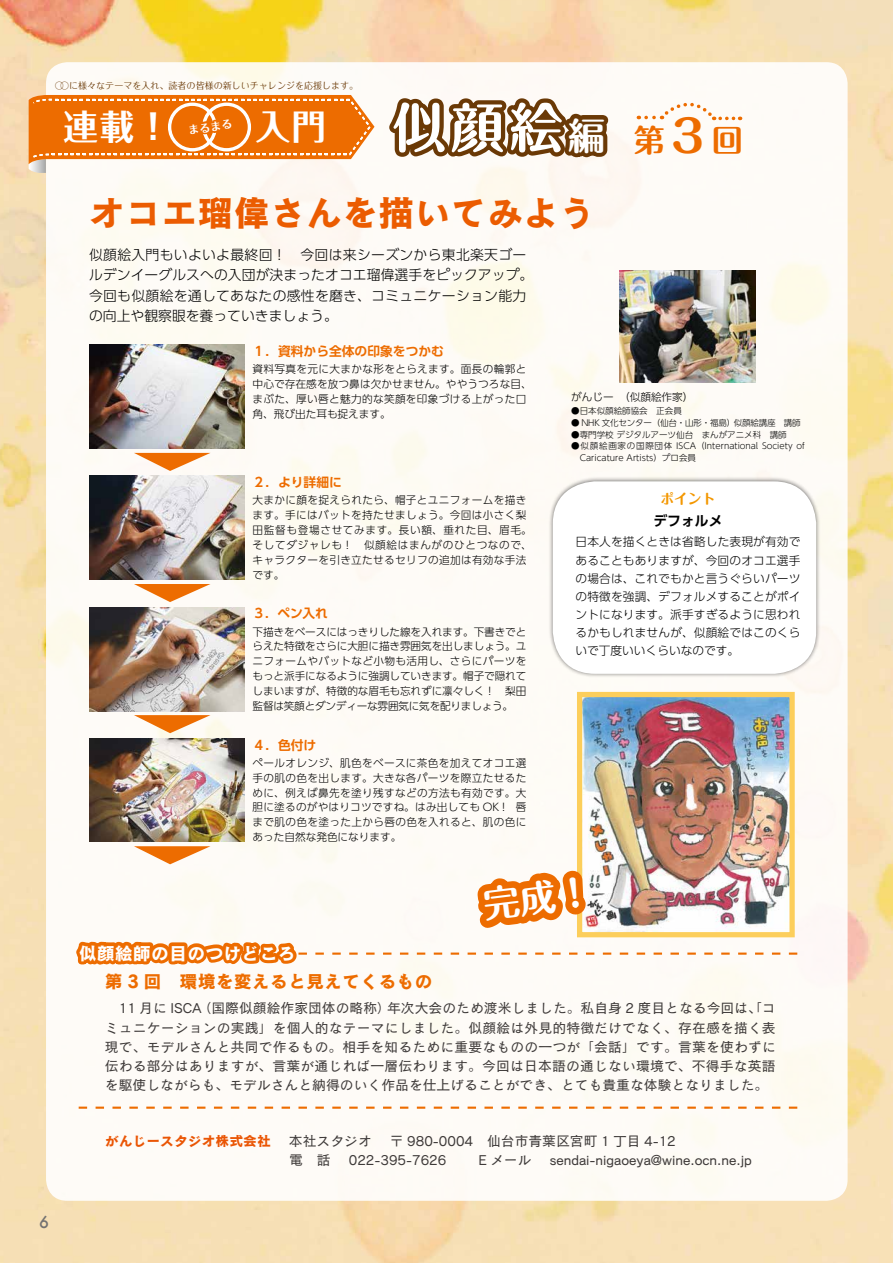
<style>
.page{position:relative;width:893px;height:1263px;background:#fff}
.page>*{position:absolute;margin:0;border:0;box-sizing:border-box;transform-origin:0 0}
.t1{font:700 53.1px "Maru Fo Pro";color:#fff}
.t2{font:36.15px "Cezanne Pro B";color:#eb5c01}
.t3{font:700 34.8px "Folk Pro";color:#fff}
.t4{font:700 31.2px "Maru Fo Pro";color:#ed6c00}
.t5{font:18px "Cezanne Pro B";color:#ed6c00}
.t6{font:18px "Cezanne Pro B";color:#fff}
.t7{font:500 15.9px "Futura";color:#727171}
.t8{font:13.8px/19.2px "Cezanne Pro M";color:#3e3a39;text-align:justify}
.t9{font:300 13.8px/20.2px "UD Shin Go Pro";letter-spacing:.02em;color:#000}
.t10{font:700 13.8px "UD Shin Go Pro De";color:#000}
.t11{font:700 13.8px "Maru Fo Pro";color:#f39700}
.t12{font:700 12.75px "UD Shin Go Pro De";color:#ed6c00}
.t13{font:300 11.7px/18px "UD Shin Go Pro";letter-spacing:.015em;color:#000;text-align:justify}
.t14{font:300 10.65px/14.9px "UD Shin Go Pro";letter-spacing:.035em;color:#000}
.t15{font:300 10.65px "UD Shin Go Pro";color:#000}
.t16{font:700 10.65px "Folk Pro";color:#fff}
.t17{font:9px "Folk Pro";color:#6a3906}
.t18{font:300 8.55px/11.7px "UD Shin Go Pro";color:#000}
.t19{font:300 8.55px "UD Shin Go Pro";letter-spacing:-.02em;color:#000}
.s1{font-family:"Midashi Go Pro MB31";font-weight:400;font-size:53.4px}
.s2{font-family:"Folk Pro";font-size:34.8px}
.s3{font-size:37.2px}
.s4{font-size:44.55px}
.s5{font-family:"Cezanne Pro B";color:#ea5504}
</style>
<div class="page">
<img style="left:0;top:0;width:893px;height:1263px">
<div style="left:46px;top:62px;width:802px;height:1139px;background:#fefbf7;border-radius:21px"></div>
<svg style="left:646px;top:102px;width:95px;height:19px"></svg>
<svg style="left:29px;top:95px;width:345px;height:78px"></svg>
<svg style="left:385px;top:0;width:227px;height:171px"></svg>
<img style="left:620px;top:271px;width:135px;height:112px">
<img style="left:89px;top:344px;width:156px;height:104px">
<img style="left:89px;top:607px;width:156px;height:52px">
<img style="left:89px;top:476px;width:156px;height:104px">
<div style="left:548px;top:477px;width:273px;height:201px;background:#000;opacity:.5"></div>
<div style="left:553px;top:481px;width:263px;height:193px;background:#fff;border-radius:43px"></div>
<svg style="left:134px;top:453px;width:76px;height:18px"></svg>
<svg style="left:134px;top:584px;width:76px;height:18px"></svg>
<svg style="left:64px;top:659px;width:733px;height:604px"></svg>
<p class="t17" style="left:55px;top:78px;width:305px">○○に様々なテーマを入れ、読者の皆様の新しいチャレンジを応援します。</p>
<h3 class="t3" style="left:63px;top:97px;width:191px">連載！<span class="s1">○○</span></h3>
<h1 class="t1" style="left:255px;top:85px;width:351px"><span class="s2">入門</span> 似顔絵<span class="s3">編</span></h1>
<p class="t16" style="left:187px;top:121px;width:46px;rotate:-8deg">まるまる</p>
<h2 class="t2" style="left:89px;top:190px;width:507px">オコエ瑠偉さんを描いてみよう</h2>
<p class="t9" style="left:89px;top:244px;width:446px">似顔絵入門もいよいよ最終回！　今回は来シーズンから東北楽天ゴールデンイーグルスへの入団が決まったオコエ瑠偉選手をピックアップ。今回も似顔絵を通してあなたの感性を磨き、コミュニケーション能力の向上や観察眼を養っていきましょう。</p>
<h3 class="t4" style="left:634px;top:116px;width:111px">第<span class="s4">3</span>回</h3>
<p class="t12" style="left:253px;top:340px;width:193px">１．資料から全体の印象をつかむ</p>
<p class="t14" style="left:253px;top:361px;width:281px">資料写真を元に大まかな形をとらえます。面長の輪郭と中心で存在感を放つ鼻は欠かせません。ややうつろな目、まぶた、厚い唇と魅力的な笑顔を印象づける上がった口角、飛び出た耳も捉えます。</p>
<p class="t12" style="left:253px;top:472px;width:91px">２．より詳細に</p>
<p class="t14" style="left:253px;top:492px;width:281px">大まかに顔を捉えられたら、帽子とユニフォームを描きます。手にはバットを持たせましょう。今回は小さく梨田監督も登場させてみます。長い額、垂れた目、眉毛。そしてダジャレも！　似顔絵はまんがのひとつなので、キャラクターを引き立たせるセリフの追加は有効な手法です。</p>
<p class="t12" style="left:253px;top:603px;width:77px">３．ペン入れ</p>
<p class="t14" style="left:253px;top:624px;width:275px;text-align:justify">下描きをベースにはっきりした線を入れます。下書きでとらえた特徴をさらに大胆に描き雰囲気を出しましょう。ユニフォームやバットなど小物も活用し、さらにパーツをもっと派手になるように強調していきます。帽子で隠れてしまいますが、特徴的な眉毛も忘れずに凛々しく！　梨田監督は笑顔とダンディーな雰囲気に気を配りましょう。</p>
<p class="t12" style="left:253px;top:734px;width:65px">４．色付け</p>
<p class="t14" style="left:253px;top:755px;width:275px;text-align:justify">ペールオレンジ、肌色をベースに茶色を加えてオコエ選手の肌の色を出します。大きな各パーツを際立たせるために、例えば鼻先を塗り残すなどの方法も有効です。大胆に塗るのがやはりコツですね。はみ出しても OK !　唇まで肌の色を塗った上から唇の色を入れると、肌の色にあった自然な発色になります。</p>
<h3 class="t6" style="left:79px;top:942px;width:218px">似顔絵師の目のつけどころ</h3>
<p class="t15" style="left:571px;top:389px;width:124px">がんじー　（似顔絵作家）</p>
<p class="t18" style="left:571px;top:405px;width:112px">●日本似顔絵師協会　正会員</p>
<p class="t19" style="left:571px;top:416px;width:231px">● NHK 文化センター（仙台・山形・福島）似顔絵講座　講師</p>
<p class="t18" style="left:571px;top:428px;width:217px">●専門学校 デジタルアーツ仙台　まんがアニメ科　講師</p>
<p class="t18" style="left:580px;top:440px;width:226px;text-indent:-9px">●似顔絵画家の国際団体 ISCA（International Society of<br>Caricature Artists）プロ会員</p>
<p class="t11" style="left:660px;top:487px;width:57px">ポイント</p>
<p class="t10" style="left:653px;top:509px;width:71px">デフォルメ</p>
<p class="t13" style="left:575px;top:533px;width:226px">日本人を描くときは省略した表現が有効であることもありますが、今回のオコエ選手の場合は、これでもかと言うぐらいパーツの特徴を強調、デフォルメすることがポイントになります。派手すぎるように思われるかもしれませんが、似顔絵ではこのくらいで丁度いいくらいなのです。</p>
<h3 class="t5" style="left:105px;top:970px;width:329px">第 3 回　環境を変えると見えてくるもの</h3>
<p class="t8" style="left:105px;top:998px;width:672px">　11 月に ISCA（国際似顔絵作家団体の略称）年次大会のため渡米しました。私自身 2 度目となる今回は、「コミュニケーションの実践」を個人的なテーマにしました。似顔絵は外見的特徴だけでなく、存在感を描く表現で、モデルさんと共同で作るもの。相手を知るために重要なものの一つが「会話」です。言葉を使わずに伝わる部分はありますが、言葉が通じれば一層伝わります。今回は日本語の通じない環境で、不得手な英語を駆使しながらも、モデルさんと納得のいく作品を仕上げることができ、とても貴重な体験となりました。</p>
<h3 class="t7" style="left:39px;top:1211px;width:11px">6</h3>
<p class="t8" style="left:289px;top:1131px;width:464px;text-indent:-184px"><span class="s5">がんじースタジオ株式会社</span>　 本社スタジオ　 〒 980-0004　仙台市青葉区宮町 1 丁目 4-12<br>電　話　 022-395-7626 　　E メール 　sendai-nigaoeya@wine.ocn.ne.jp</p>
</div>
